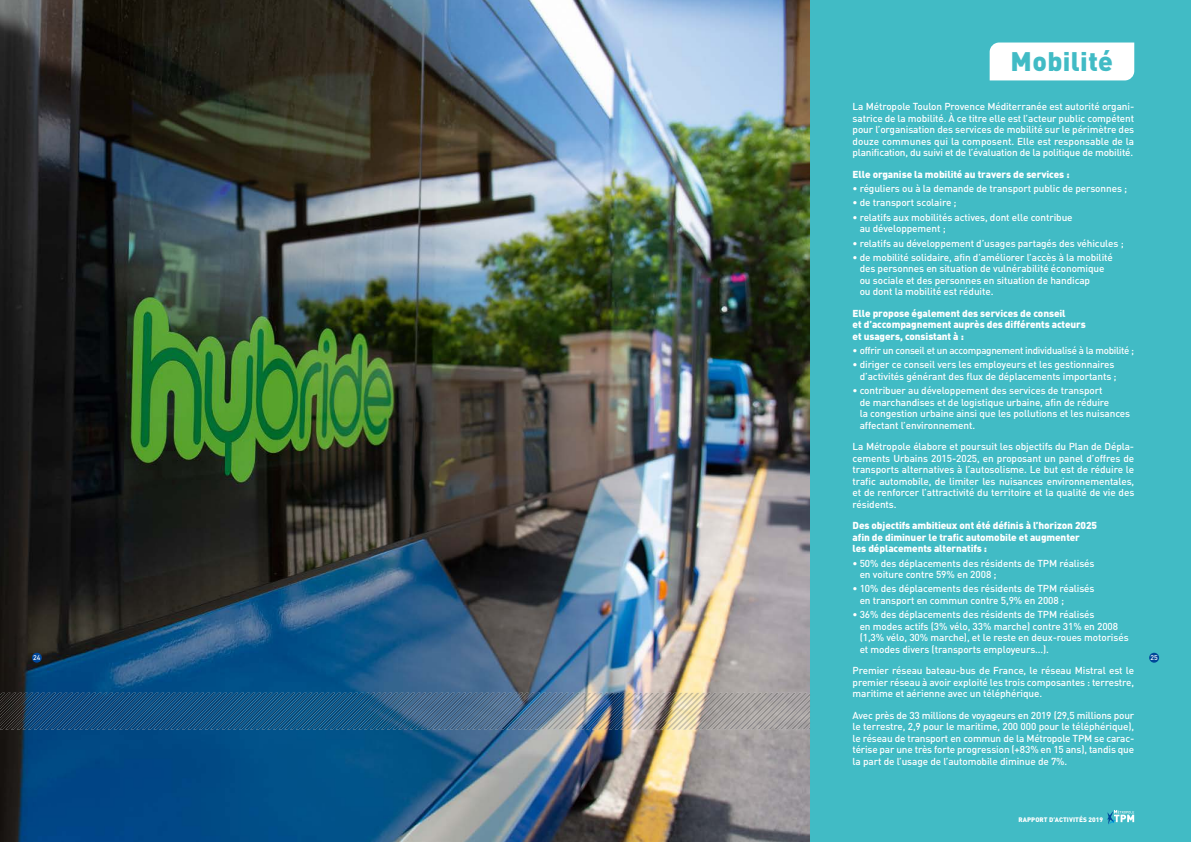
<style>
.page{position:relative;width:1191px;height:842px;background:#fff}
.page>*{position:absolute;margin:0;border:0;box-sizing:border-box;transform-origin:0 0}
.t1{font:900 26.5px "DIN Pro";letter-spacing:.015em;color:#41bbc5}
.t2{font:500 10px/11.5px "DIN Pro";letter-spacing:-.01em;color:#fff}
.t3{font:900 10px/11.5px "DIN Pro";letter-spacing:-.01em;color:#fff}
.t4{font:500 10px "DIN Pro";letter-spacing:-.03em;color:#fff}
.t5{font:500 6.8px "DIN Pro";color:#fff}
.t6{font:900 6.5px "DIN Pro";letter-spacing:.01em;color:#fff}
</style>
<div class="page">
<img style="left:0;top:0;width:810px;height:842px">
<div style="left:810px;top:0;width:381px;height:842px;background:#41bbc5"></div>
<div style="left:989px;top:43px;width:145px;height:37px;background:#fff"></div>
<img style="left:34px;top:693px;width:756px;height:37px">
<img style="left:779px;top:699px;width:31px;height:31px">
<img style="left:785px;top:704px;width:25px;height:26px">
<img style="left:790px;top:710px;width:20px;height:20px">
<img style="left:796px;top:716px;width:14px;height:14px">
<svg style="left:802px;top:721px;width:8px;height:9px"></svg>
<img style="left:0;top:693px;width:33px;height:33px">
<img style="left:0;top:693px;width:28px;height:27px">
<div style="left:1149px;top:653px;width:10px;height:10px;background:#004799;border-radius:50%"></div>
<svg style="left:1107px;top:810px;width:27px;height:14px"></svg>
<div style="left:32px;top:653px;width:10px;height:10px;background:#004799;border-radius:50%"></div>
<p class="t5" style="left:33px;top:652px;width:9px">24</p>
<h1 class="t1" style="left:1010px;top:39px;width:104px">Mobilité</h1>
<p class="t2" style="left:852px;top:100px;width:283px;text-align:justify">La Métropole Toulon Provence Méditerranée est autorité organi&shy;satrice de la mobilité. À ce titre elle est l’acteur public compétent pour l’organisation des services de mobilité sur le périmètre des douze communes qui la composent. Elle est responsable de la planification, du suivi et de l’évaluation de la politique de mobilité.</p>
<p class="t3" style="left:852px;top:167px;width:218px">Elle organise la mobilité au travers de services :</p>
<p class="t2" style="left:852px;top:182px;width:276px">• réguliers ou à la demande de transport public de personnes ;</p>
<p class="t2" style="left:852px;top:196px;width:106px">• de transport scolaire ;</p>
<p class="t2" style="left:859px;top:210px;width:214px;text-indent:-7px">• relatifs aux mobilités actives, dont elle contribue au développement ;</p>
<p class="t2" style="left:852px;top:236px;width:273px">• relatifs au développement d’usages partagés des véhicules ;</p>
<p class="t2" style="left:859px;top:250px;width:255px;text-indent:-7px">• de mobilité solidaire, afin d’améliorer l’accès à la mobilité des personnes en situation de vulnérabilité économique ou sociale et des personnes en situation de handicap<br>ou dont la mobilité est réduite.</p>
<p class="t3" style="left:852px;top:306px;width:235px">Elle propose également des services de conseil<br>et d’accompagnement auprès des différents acteurs et usagers, consistant à :</p>
<p class="t4" style="left:852px;top:342px;width:283px">• offrir un conseil et un accompagnement individualisé à la mobilité ;</p>
<p class="t2" style="left:852px;top:358px;width:265px;text-align:right">• diriger ce conseil vers les employeurs et les gestionnaires d’activités générant des flux de déplacements importants ;</p>
<p class="t2" style="left:859px;top:384px;width:272px;text-indent:-7px">• contribuer au développement des services de transport<br>de marchandises et de logistique urbaine, afin de réduire<br>la congestion urbaine ainsi que les pollutions et les nuisances affectant l’environnement.</p>
<p class="t2" style="left:852px;top:440px;width:283px;text-align:justify">La Métropole élabore et poursuit les objectifs du Plan de Dépla&shy;cements Urbains 2015-2025, en proposant un panel d’offres de transports alternatives à l’autosolisme. Le but est de réduire le trafic automobile, de limiter les nuisances environnementales, et de renforcer l’attractivité du territoire et la qualité de vie des résidents.</p>
<p class="t3" style="left:852px;top:518px;width:246px">Des objectifs ambitieux ont été définis à l’horizon 2025 afin de diminuer le trafic automobile et augmenter<br>les déplacements alternatifs :</p>
<p class="t2" style="left:859px;top:556px;width:236px;text-indent:-7px">• 50% des déplacements des résidents de TPM réalisés en voiture contre 59% en 2008 ;</p>
<p class="t2" style="left:859px;top:582px;width:236px;text-indent:-7px">• 10% des déplacements des résidents de TPM réalisés en transport en commun contre 5,9% en 2008 ;</p>
<p class="t2" style="left:859px;top:608px;width:270px;text-indent:-7px">• 36% des déplacements des résidents de TPM réalisés<br>en modes actifs (3% vélo, 33% marche) contre 31% en 2008 (1,3% vélo, 30% marche), et le reste en deux-roues motorisés et modes divers (transports employeurs…).</p>
<p class="t2" style="left:852px;top:664px;width:283px;text-align:justify">Premier réseau bateau-bus de France, le réseau Mistral est le premier réseau à avoir exploité les trois composantes : terrestre, maritime et aérienne avec un téléphérique.</p>
<p class="t2" style="left:852px;top:708px;width:283px;text-align:justify">Avec près de 33 millions de voyageurs en 2019 (29,5 millions pour le terrestre, 2,9 pour le maritime, 200 000 pour le téléphérique), le réseau de transport en commun de la Métropole TPM se carac&shy;térise par une très forte progression (+83% en 15 ans), tandis que la part de l’usage de l’automobile diminue de 7%.</p>
<p class="t5" style="left:1150px;top:652px;width:9px">25</p>
<p class="t6" style="left:1018px;top:814px;width:86px">RAPPORT D’ACTIVITÉS 2019</p>
</div>
